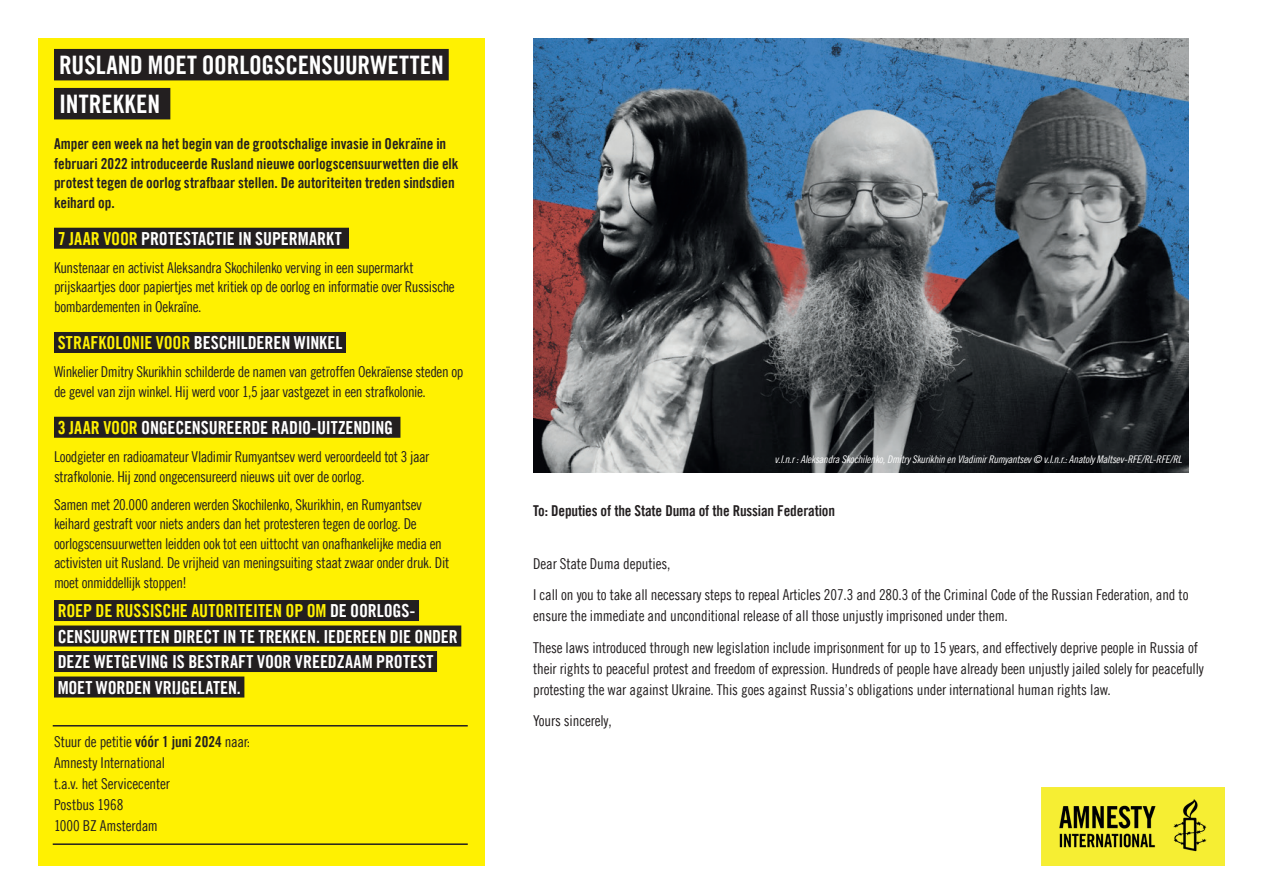
<style>
.page{position:relative;width:1263px;height:893px;background:#fff}
.page>*{position:absolute;margin:0;border:0;box-sizing:border-box;transform-origin:0 0}
.t1{font:25.5px/39px "Amnesty Trade Gothic Bd Cn 20";letter-spacing:-.005em;color:#fff}
.t2{font:18px/25.5px "Amnesty Trade Gothic Bd Cn 20";letter-spacing:-.005em;color:#fff}
.t3{font:15px/19.5px "Amnesty Trade Gothic Cn 18";letter-spacing:-.015em;color:#231f20}
.t4{font:15px/19.5px "Amnesty Trade Gothic Bd Cn 20";letter-spacing:-.005em;color:#231f20}
.t5{font:10.5px "Amnesty Trade Gothic Cn 18 Obl";letter-spacing:-.02em;color:#fff}
.s1{color:#fff101}
.s2{font-family:"Amnesty Trade Gothic Bd Cn 20"}
</style>
<div class="page">
<img style="left:533px;top:38px;width:655px;height:435px">
<div style="left:38px;top:38px;width:447px;height:827px;background:#fff101"></div>
<div style="left:54px;top:49px;width:395px;height:31px;background:#231f20"></div>
<div style="left:54px;top:88px;width:116px;height:31px;background:#231f20"></div>
<div style="left:54px;top:228px;width:295px;height:21px;background:#231f20"></div>
<div style="left:54px;top:332px;width:292px;height:21px;background:#231f20"></div>
<div style="left:54px;top:417px;width:346px;height:21px;background:#231f20"></div>
<div style="left:54px;top:600px;width:365px;height:21px;background:#231f20"></div>
<div style="left:54px;top:625px;width:407px;height:21px;background:#231f20"></div>
<div style="left:54px;top:651px;width:383px;height:21px;background:#231f20"></div>
<div style="left:54px;top:676px;width:190px;height:21px;background:#231f20"></div>
<img style="left:1042px;top:788px;width:183px;height:77px">
<hr style="left:53px;top:725px;width:415px;height:1px;background:#231f20">
<hr style="left:53px;top:843px;width:415px;height:2px;background:#231f20">
<h1 class="t1" style="left:59px;top:45px;width:386px">RUSLAND MOET OORLOGSCENSUURWETTEN<br>INTREKKEN</h1>
<p class="t4" style="left:54px;top:134px;width:406px">Amper een week na het begin van de grootschalige invasie in Oekraïne in februari 2022 introduceerde Rusland nieuwe oorlogscensuurwetten die elk protest tegen de oorlog strafbaar stellen. De autoriteiten treden sindsdien keihard op.</p>
<p class="t2" style="left:58px;top:226px;width:286px"><span class="s1">7 JAAR VOOR</span> PROTESTACTIE IN SUPERMARKT</p>
<p class="t3" style="left:54px;top:258px;width:402px">Kunstenaar en activist Aleksandra Skochilenko verving in een supermarkt prijskaartjes door papiertjes met kritiek op de oorlog en informatie over Russische bombardementen in Oekraïne.</p>
<p class="t2" style="left:58px;top:330px;width:286px"><span class="s1">STRAFKOLONIE VOOR</span> BESCHILDEREN WINKEL</p>
<p class="t3" style="left:54px;top:362px;width:411px">Winkelier Dmitry Skurikhin schilderde de namen van getroffen Oekraïense steden op de gevel van zijn winkel. Hij werd voor 1,5 jaar vastgezet in een strafkolonie.</p>
<p class="t2" style="left:58px;top:415px;width:337px"><span class="s1">3 JAAR VOOR</span> ONGECENSUREERDE RADIO-UITZENDING</p>
<p class="t3" style="left:54px;top:447px;width:377px">Loodgieter en radioamateur Vladimir Rumyantsev werd veroordeeld tot 3 jaar strafkolonie. Hij zond ongecensureerd nieuws uit over de oorlog.</p>
<p class="t3" style="left:54px;top:494px;width:397px">Samen met 20.000 anderen werden Skochilenko, Skurikhin, en Rumyantsev keihard gestraft voor niets anders dan het protesteren tegen de oorlog. De oorlogscensuurwetten leidden ook tot een uittocht van onafhankelijke media en activisten uit Rusland. De vrijheid van meningsuiting staat zwaar onder druk. Dit moet onmiddellijk stoppen!</p>
<p class="t2" style="left:58px;top:598px;width:402px"><span class="s1">ROEP DE RUSSISCHE AUTORITEITEN OP OM</span> DE OORLOGS-CENSUURWETTEN DIRECT IN TE TREKKEN. IEDEREEN DIE ONDER DEZE WETGEVING IS BESTRAFT VOOR VREEDZAAM PROTEST MOET WORDEN VRIJGELATEN.</p>
<p class="t3" style="left:54px;top:731px;width:198px;line-height:21px">Stuur de petitie <span class="s2">vóór 1 juni 2024</span> naar:<br>Amnesty International<br>t.a.v. het Servicecenter<br>Postbus 1968<br>1000 BZ Amsterdam</p>
<p class="t5" style="left:774px;top:453px;width:409px">v.l.n.r : Aleksandra Skochilenko, Dmitry Skurikhin en Vladimir Rumyantsev © v.l.n.r.: Anatoly Maltsev-RFE/RL-RFE/RL</p>
<p class="t4" style="left:533px;top:501px;width:303px">To: Deputies of the State Duma of the Russian Federation</p>
<p class="t3" style="left:533px;top:547px;width:657px;line-height:31.5px">Dear State Duma deputies,<br>I call on you to take all necessary steps to repeal Articles 207.3 and 280.3 of the Criminal Code of the Russian Federation, and to</p>
<p class="t3" style="left:533px;top:600px;width:666px;line-height:31.5px">ensure the immediate and unconditional release of all those unjustly imprisoned under them.<br>These laws introduced through new legislation include imprisonment for up to 15 years, and effectively deprive people in Russia of</p>
<p class="t3" style="left:533px;top:657px;width:672px;line-height:21px">their rights to peaceful protest and freedom of expression. Hundreds of people have already been unjustly jailed solely for peacefully protesting the war against Ukraine. This goes against Russia’s obligations under international human rights law.</p>
<p class="t3" style="left:533px;top:711px;width:80px">Yours sincerely,</p>
</div>
